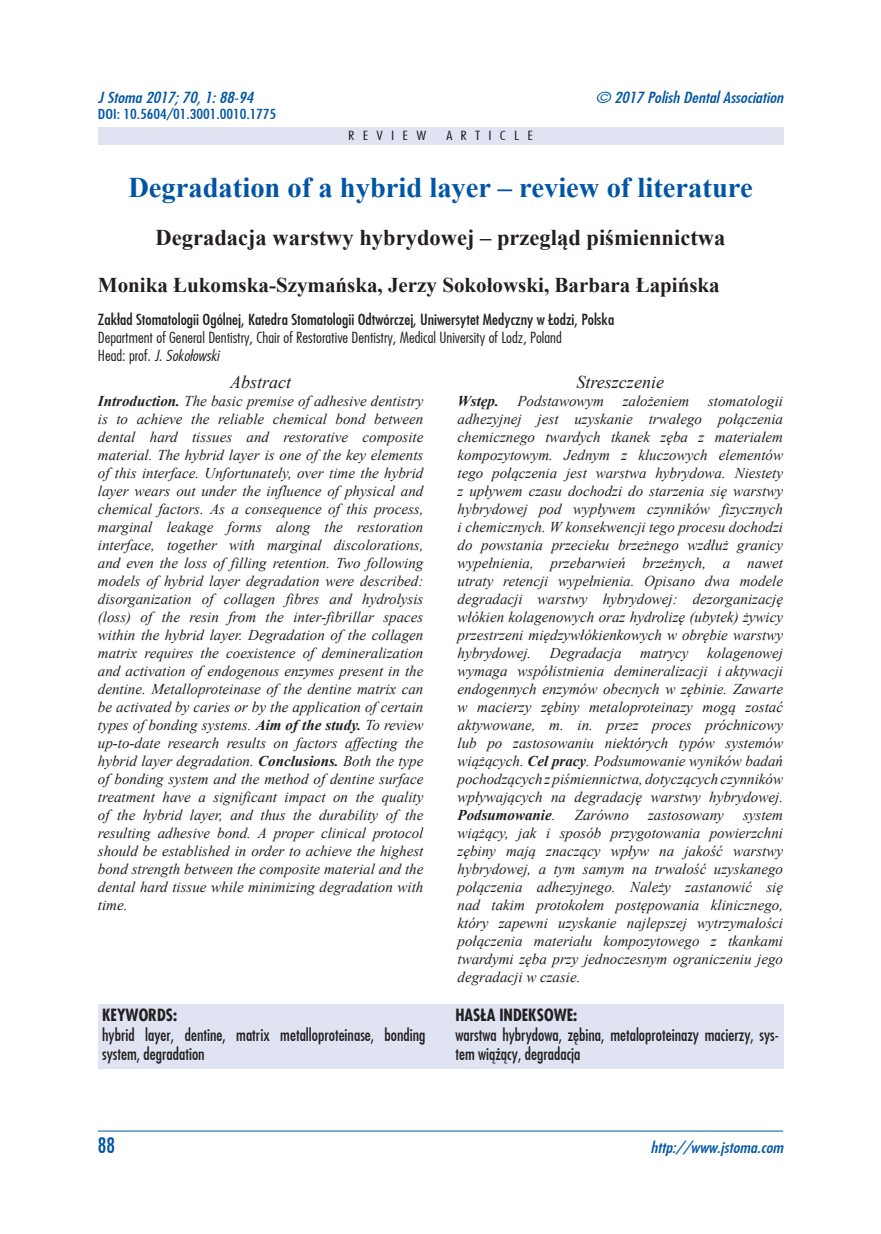
<style>
.page{position:relative;width:881px;height:1234px;background:#fff}
.page>*{position:absolute;margin:0;border:0;box-sizing:border-box;transform-origin:0 0}
.t1{font:700 28.5px "Times New Roman";color:#0155a5}
.t2{font:700 22.5px "Times New Roman";color:#231f20}
.t3{font:700 21px "Times New Roman";color:#231f20}
.t4{font:21px "Fujiyama";color:#0155a5}
.t5{font:italic 18px "Times New Roman";color:#231f20}
.t6{font:16.5px/19.5px "Fujiyama";color:#231f20}
.t7{font:700 16.5px "Fujiyama";color:#231f20}
.t8{font:italic 15px/18px "Times New Roman";color:#231f20;text-align:justify}
.t9{font:300 15px/18px "Fujiyama";color:#231f20;scale:1.1 1}
.t10{font:15px "Fujiyama";color:#231f20;scale:1.1 1}
.t11{font:italic 15px "Fujiyama";color:#0155a5;scale:1.2 1}
.t12{font:13.5px "Fujiyama";color:#0155a5;scale:1.2 1}
.t13{font:300 12.3px "Fujiyama";letter-spacing:.5em;color:#231f20;scale:1.33 1}
.s1{font-style:italic}
.s2{font-weight:700}
</style>
<div class="page">
<hr style="left:98px;top:1130px;width:684px;height:1px;background:#0155a5">
<div style="left:98px;top:127px;width:684px;height:17px;background:#e0e4f2"></div>
<div style="left:98px;top:1003px;width:684px;height:65px;background:#e0e4f2"></div>
<p class="t11" style="left:98px;top:87px;width:131px">J Stoma 2017; 70, 1: 88-94</p>
<p class="t11" style="left:595px;top:87px;width:157px">© 2017 Polish Dental Association</p>
<p class="t12" style="left:98px;top:105px;width:150px">DOI: 10.5604/01.3001.0010.1775</p>
<p class="t13" style="left:348px;top:127px;width:60px">REVIEW</p>
<p class="t13" style="left:446px;top:127px;width:67px">ARTICLE</p>
<h1 class="t1" style="left:128px;top:167px;width:625px">Degradation of a hybrid layer – review of literature</h1>
<h2 class="t2" style="left:155px;top:221px;width:571px">Degradacja warstwy hybrydowej – przegląd piśmiennictwa</h2>
<h3 class="t3" style="left:98px;top:270px;width:623px">Monika Łukomska-Szymańska, Jerzy Sokołowski, Barbara Łapińska</h3>
<p class="t10" style="left:98px;top:309px;width:471px">Zakład Stomatologii Ogólnej, Katedra Stomatologii Odtwórczej, Uniwersytet Medyczny w Łodzi, Polska</p>
<p class="t9" style="left:98px;top:328px;width:423px">Department of General Dentistry, Chair of Restorative Dentistry, Medical University of Lodz, Poland<br>Head: prof. <span class="s1">J. Sokołowski</span></p>
<p class="t5" style="left:230px;top:369px;width:63px">Abstract</p>
<p class="t8" style="left:98px;top:391px;width:327px"><span class="s2">Introduction.</span> The basic premise of adhesive dentistry is to achieve the reliable chemical bond between dental hard tissues and restorative composite material. The hybrid layer is one of the key elements of this interface. Unfortunately, over time the hybrid layer wears out under the influence of physical and chemical factors. As a consequence of this process, marginal leakage forms along the restoration interface, together with marginal discolorations, and even the loss of filling retention. Two following models of hybrid layer degradation were described: disorganization of collagen fibres and hydrolysis (loss) of the resin from the inter-fibrillar spaces within the hybrid layer. Degradation of the collagen matrix requires the coexistence of demineralization and activation of endogenous enzymes present in the dentine. Metalloproteinase of the dentine matrix can be activated by caries or by the application of certain types of bonding systems. <span class="s2">Aim of the study.</span> To review up-to-date research results on factors affecting the hybrid layer degradation. <span class="s2">Conclusions.</span> Both the type of bonding system and the method of dentine surface treatment have a significant impact on the quality of the hybrid layer, and thus the durability of the resulting adhesive bond. A proper clinical protocol should be established in order to achieve the highest bond strength between the composite material and the dental hard tissue while minimizing degradation with time.</p>
<p class="t5" style="left:576px;top:369px;width:89px">Streszczenie</p>
<p class="t8" style="left:457px;top:391px;width:327px"><span class="s2">Wstęp.</span> Podstawowym założeniem stomatologii adhezyjnej jest uzyskanie trwałego połączenia chemicznego twardych tkanek zęba z materiałem kompozytowym. Jednym z kluczowych elementów tego połączenia jest warstwa hybrydowa. Niestety z upływem czasu dochodzi do starzenia się warstwy hybrydowej pod wypływem czynników fizycznych i chemicznych. W konsekwencji tego procesu dochodzi do powstania przecieku brzeżnego wzdłuż granicy wypełnienia, przebarwień brzeżnych, a nawet utraty retencji wypełnienia. Opisano dwa modele degradacji warstwy hybrydowej: dezorganizację włókien kolagenowych oraz hydrolizę (ubytek) żywicy przestrzeni międzywłókienkowych w obrębie warstwy hybrydowej. Degradacja matrycy kolagenowej wymaga współistnienia demineralizacji i aktywacji endogennych enzymów obecnych w zębinie. Zawarte w macierzy zębiny metaloproteinazy mogą zostać aktywowane, m. in. przez proces próchnicowy lub po zastosowaniu niektórych typów systemów wiążących. <span class="s2">Cel pracy</span>. Podsumowanie wyników badań pochodzących z piśmiennictwa, dotyczących czynników wpływających na degradację warstwy hybrydowej.<br><span class="s2">Podsumowanie</span>.</p>
<p class="t8" style="left:574px;top:805px;width:56px">Zarówno</p>
<p class="t8" style="left:647px;top:805px;width:77px">zastosowany</p>
<p class="t8" style="left:457px;top:805px;width:327px;text-indent:285px">system wiążący, jak i sposób przygotowania powierzchni zębiny mają znaczący wpływ na jakość warstwy hybrydowej, a tym samym na trwałość uzyskanego połączenia adhezyjnego. Należy zastanowić się nad takim protokołem postępowania klinicznego, który zapewni uzyskanie najlepszej wytrzymałości połączenia materiału kompozytowego z tkankami twardymi zęba przy jednoczesnym ograniczeniu jego degradacji w czasie.</p>
<p class="t7" style="left:102px;top:1004px;width:76px">KEYWORDS:</p>
<p class="t6" style="left:102px;top:1023px;width:325px">hybrid layer, dentine, matrix metalloproteinase, bonding system, degradation</p>
<p class="t7" style="left:455px;top:1004px;width:123px">HASŁA INDEKSOWE:</p>
<p class="t6" style="left:455px;top:1023px;width:325px">warstwa hybrydowa, zębina, metaloproteinazy macierzy, sys&shy;tem wiążący, degradacja</p>
<h3 class="t4" style="left:98px;top:1130px;width:19px">88</h3>
<p class="t11" style="left:650px;top:1136px;width:112px">http://www.jstoma.com</p>
</div>
